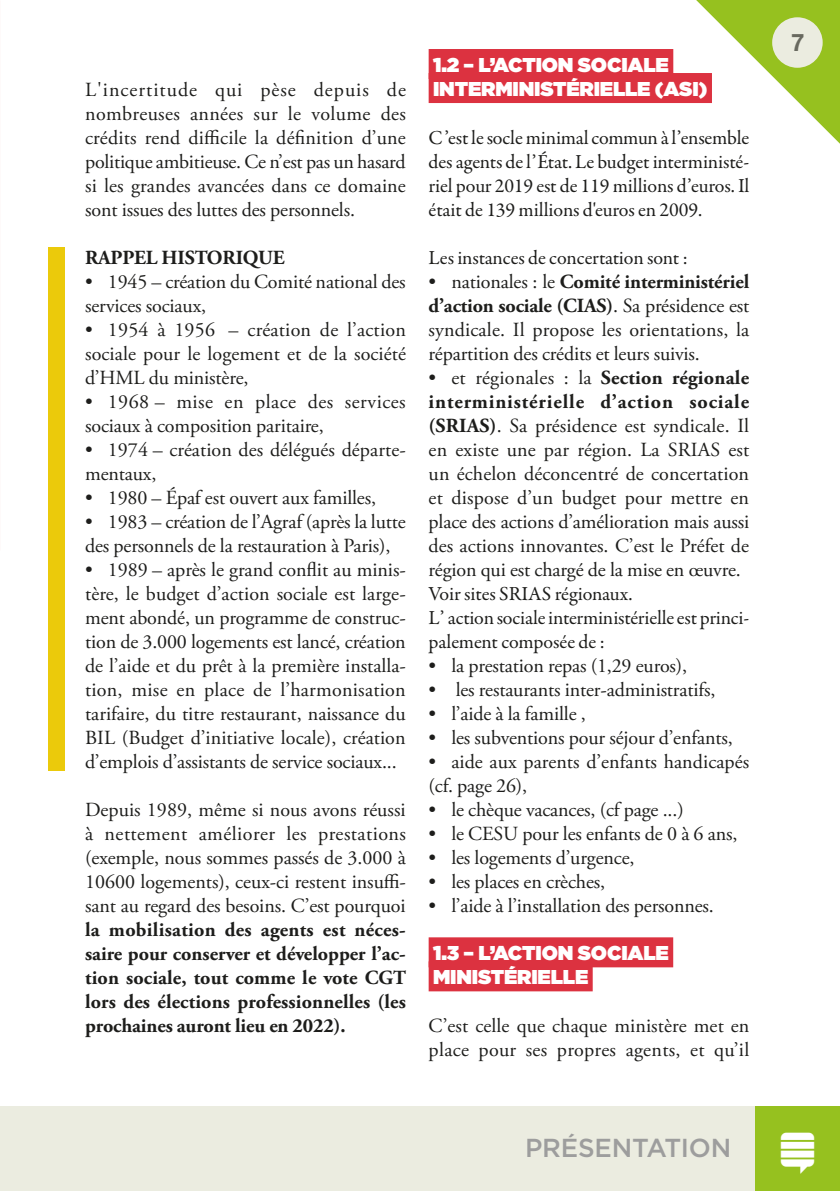
<style>
.page{position:relative;width:840px;height:1191px;background:#fff}
.page>*{position:absolute;margin:0;border:0;box-sizing:border-box;transform-origin:0 0}
.t1{font:500 26px "Gotham";letter-spacing:-.01em;color:#9d9d9d}
.t2{font:700 24px "Helvetica Neue";color:#68695f}
.t3{font:20px/24px "Adobe Garamond Pro";letter-spacing:-.005em;color:#1d1d1b;text-align:justify}
.t4{font:20px/24px "Garamond Premr Pro";letter-spacing:-.005em;color:#1d1d1b;text-align:justify}
.TITRE_NV1{font:900 20px/24px "Gotham";letter-spacing:-.01em;color:#fff}
.t5{font:700 20px "Adobe Garamond Pro";letter-spacing:-.005em;color:#1d1d1b}
.s1{font-weight:700}
</style>
<div class="page">
<svg style="left:673px;top:0;width:166px;height:143px"></svg>
<div style="left:771px;top:17px;width:51px;height:51px;background:#ebece0;border-radius:50%"></div>
<div style="left:0;top:1106px;width:839px;height:85px;background:#ebece0"></div>
<div style="left:754px;top:1106px;width:85px;height:85px;background:#96c11f"></div>
<div style="left:428px;top:49px;width:245px;height:30px;background:#dc3240"></div>
<div style="left:428px;top:73px;width:283px;height:30px;background:#dc3240"></div>
<div style="left:428px;top:937px;width:244px;height:30px;background:#dc3240"></div>
<div style="left:428px;top:961px;width:164px;height:30px;background:#dc3240"></div>
<div style="left:49px;top:247px;width:16px;height:524px;background:#ebca0b"></div>
<p class="t3" style="left:85px;top:78px;width:322px">L'incertitude qui pèse depuis de nombreuses années sur le volume des crédits rend difficile la définition d’une politique ambitieuse. Ce n’est pas un hasard si les grandes avancées dans ce domaine sont issues des luttes des personnels.</p>
<p class="t5" style="left:85px;top:246px;width:201px">RAPPEL HISTORIQUE</p>
<p class="t3" style="left:85px;top:270px;width:322px">• 1945 – création du Comité national des services sociaux,</p>
<p class="t3" style="left:85px;top:318px;width:322px">• 1954 à 1956 – création de l’action sociale pour le logement et de la société d’HML du ministère,</p>
<p class="t3" style="left:85px;top:390px;width:322px">• 1968 – mise en place des services sociaux à composition paritaire,</p>
<p class="t3" style="left:85px;top:438px;width:322px">• 1974 – création des délégués départe&shy;mentaux,</p>
<p class="t3" style="left:85px;top:486px;width:292px">• 1980 – Épaf est ouvert aux familles,</p>
<p class="t3" style="left:85px;top:510px;width:322px">• 1983 – création de l’Agraf (après la lutte des personnels de la restauration à Paris),</p>
<p class="t3" style="left:85px;top:558px;width:322px">• 1989 – après le grand conflit au minis&shy;tère, le budget d’action sociale est large&shy;ment abondé, un programme de construc&shy;tion de 3.000 logements est lancé, création de l’aide et du prêt à la première installa&shy;tion, mise en place de l’harmonisation tarifaire, du titre restaurant, naissance du BIL (Budget d’initiative locale), création d’emplois d’assistants de service sociaux...</p>
<p class="t3" style="left:85px;top:798px;width:322px">Depuis 1989, même si nous avons réussi à nettement améliorer les prestations (exemple, nous sommes passés de 3.000 à 10600 logements), ceux-ci restent insuffi&shy;sant au regard des besoins. C’est pourquoi <span class="s1">la mobilisation des agents est néces&shy;saire pour conserver et développer l’ac&shy;tion sociale, tout comme le vote CGT lors des élections professionnelles (les prochaines auront lieu en 2022).</span></p>
<p class="TITRE_NV1" style="left:433px;top:53px;width:276px">1.2 – L’ACTION SOCIALE<br>INTERMINISTÉRIELLE (ASI)</p>
<p class="t4" style="left:428px;top:126px;width:322px">C’est le socle minimal commun à l’ensemble des agents de l’État. Le budget interministé&shy;riel pour 2019 est de 119 millions d’euros. Il était de 139 millions d'euros en 2009.</p>
<p class="t4" style="left:428px;top:246px;width:260px">Les instances de concertation sont :</p>
<p class="t3" style="left:428px;top:270px;width:322px">• nationales : le <span class="s1">Comité interministériel d’action sociale (CIAS)</span>. Sa présidence est syndicale. Il propose les orientations, la répartition des crédits et leurs suivis.</p>
<p class="t3" style="left:428px;top:366px;width:322px">• et régionales : la <span class="s1">Section régionale interministérielle d’action sociale (SRIAS)</span>. Sa présidence est syndicale. Il en existe une par région. La SRIAS est un échelon déconcentré de concertation et dispose d’un budget pour mettre en place des actions d’amélioration mais aussi des actions innovantes. C’est le Préfet de région qui est chargé de la mise en œuvre.</p>
<p class="t4" style="left:428px;top:582px;width:205px">Voir sites SRIAS régionaux.</p>
<p class="t4" style="left:428px;top:606px;width:322px">L’ action sociale interministérielle est princi&shy;palement composée de :</p>
<p class="t3" style="left:428px;top:654px;width:260px">• la prestation repas (1,29 euros),</p>
<p class="t3" style="left:428px;top:678px;width:288px">• les restaurants inter-administratifs,</p>
<p class="t3" style="left:428px;top:702px;width:159px">• l’aide à la famille ,</p>
<p class="t3" style="left:428px;top:726px;width:305px">• les subventions pour séjour d’enfants,</p>
<p class="t3" style="left:428px;top:750px;width:322px">• aide aux parents d’enfants handicapés (cf. page 26),</p>
<p class="t3" style="left:428px;top:798px;width:256px">• le chèque vacances, (cf page ...)</p>
<p class="t3" style="left:428px;top:822px;width:310px">• le CESU pour les enfants de 0 à 6 ans,</p>
<p class="t3" style="left:428px;top:846px;width:207px">• les logements d’urgence,</p>
<p class="t3" style="left:428px;top:870px;width:178px">• les places en crèches,</p>
<p class="t3" style="left:428px;top:894px;width:286px">• l’aide à l’installation des personnes.</p>
<p class="TITRE_NV1" style="left:433px;top:941px;width:237px">1.3 – L’ACTION SOCIALE<br>MINISTÉRIELLE</p>
<p class="t3" style="left:428px;top:1014px;width:322px">C’est celle que chaque ministère met en place pour ses propres agents, et qu’il</p>
<h1 class="t1" style="left:525px;top:1130px;width:208px">PRÉSENTATION</h1>
<p class="t2" style="left:790px;top:23px;width:15px">7</p>
</div>
